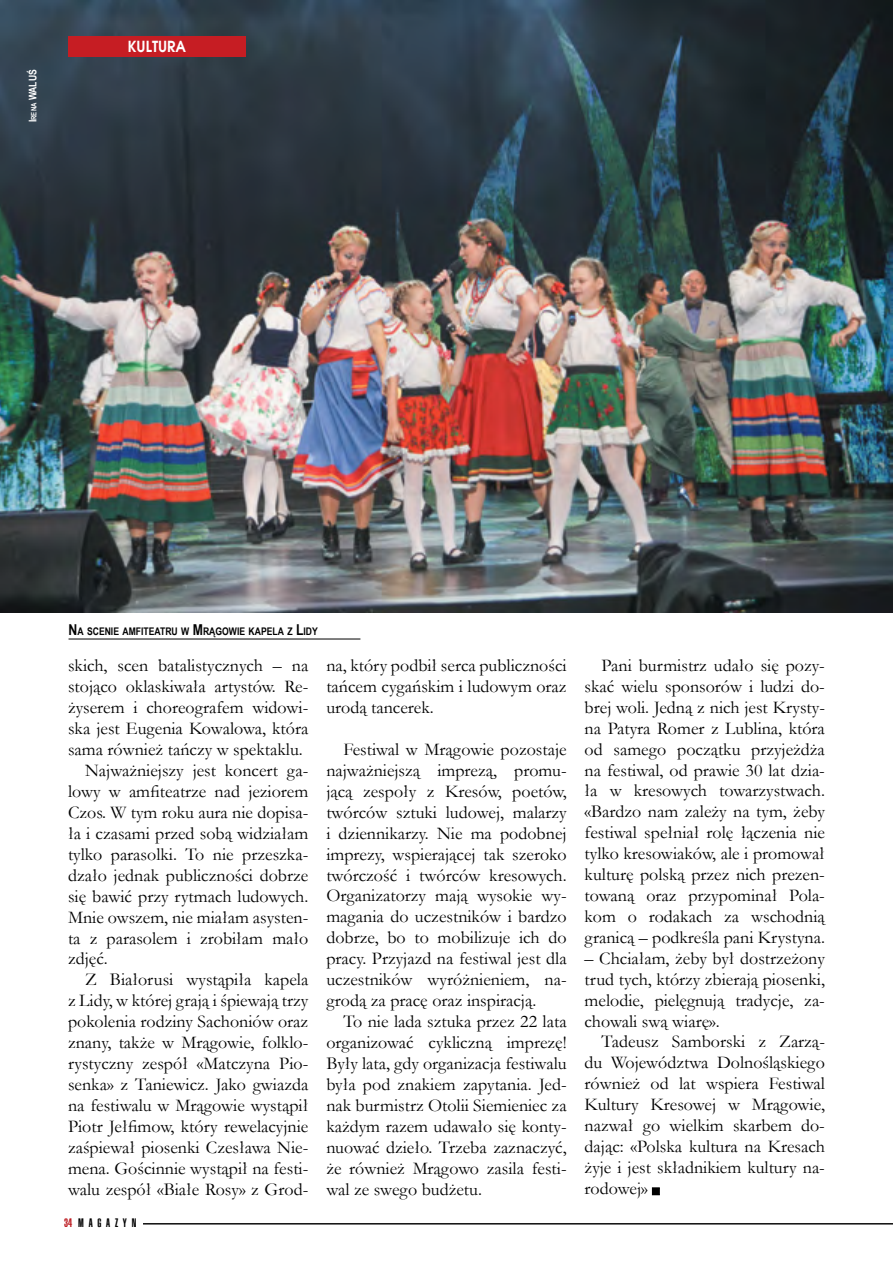
<style>
.page{position:relative;width:893px;height:1263px;background:#fff}
.page>*{position:absolute;margin:0;border:0;box-sizing:border-box;transform-origin:0 0}
.t1{font:18px/21px "Garamond";color:#000;text-align:justify}
.t2{font:700 15px "PL Avalon";color:#fff;scale:.95 1}
.t3{font:12px "Helios Ultra Compressed";letter-spacing:.4em;color:#000}
.t4{font:700 10.5px "Arial Narrow";color:#000}
.t5{font:700 10.5px "Arial Narrow";color:#fff}
.s1{font-size:7.35px}
.s2{font-size:15px}
.s3{color:#ba141a}
</style>
<div class="page">
<hr style="left:143px;top:1223px;width:750px;height:1px;background:#000">
<img style="left:0;top:0;width:893px;height:612px">
<div style="left:68px;top:36px;width:177px;height:21px;background:#c61d23"></div>
<div style="left:652px;top:1188px;width:7px;height:7px;background:#000"></div>
<div style="left:652px;top:1187px;width:7px;height:8px;border:1px solid #000"></div>
<hr style="left:69px;top:639px;width:291px;height:1px;background:#000">
<p class="t5" style="left:25px;top:122px;width:54px;rotate:-90deg">I<span class="s1">RENA</span> WALUŚ</p>
<p class="t2" style="left:128px;top:38px;width:63px">KULTURA</p>
<p class="t4" style="left:69px;top:623px;width:251px"><span class="s2">N</span>A SCENIE AMFITEATRU W <span class="s2">M</span>RĄGOWIE KAPELA Z <span class="s2">L</span>IDY</p>
<p class="t1" style="left:68px;top:655px;width:242px">skich, scen batalistycznych – na</p>
<p class="t1" style="left:68px;top:676px;width:242px">stojąco oklaskiwała artystów. Re-</p>
<p class="t1" style="left:68px;top:697px;width:242px">żyserem i choreografem widowi-</p>
<p class="t1" style="left:68px;top:717px;width:242px">ska jest Eugenia Kowalowa, która</p>
<p class="t1" style="left:68px;top:738px;width:236px">sama również tańczy w spektaklu.</p>
<p class="t1" style="left:85px;top:759px;width:225px">Najważniejszy jest koncert ga-</p>
<p class="t1" style="left:68px;top:780px;width:242px">lowy w amfiteatrze nad jeziorem</p>
<p class="t1" style="left:68px;top:801px;width:242px">Czos. W tym roku aura nie dopisa-</p>
<p class="t1" style="left:68px;top:822px;width:242px">ła i czasami przed sobą widziałam</p>
<p class="t1" style="left:68px;top:843px;width:242px">tylko parasolki. To nie przeszka-</p>
<p class="t1" style="left:68px;top:864px;width:242px">dzało jednak publiczności dobrze</p>
<p class="t1" style="left:68px;top:885px;width:242px">się bawić przy rytmach ludowych.</p>
<p class="t1" style="left:68px;top:906px;width:242px">Mnie owszem, nie miałam asysten-</p>
<p class="t1" style="left:68px;top:927px;width:242px">ta z parasolem i zrobiłam mało</p>
<p class="t1" style="left:68px;top:948px;width:41px">zdjęć.</p>
<p class="t1" style="left:85px;top:969px;width:225px">Z Białorusi wystąpiła kapela</p>
<p class="t1" style="left:68px;top:990px;width:242px">z Lidy, w której grają i śpiewają trzy</p>
<p class="t1" style="left:68px;top:1011px;width:242px">pokolenia rodziny Sachoniów oraz</p>
<p class="t1" style="left:68px;top:1031px;width:242px">znany, także w Mrągowie, folklo-</p>
<p class="t1" style="left:68px;top:1052px;width:242px">rystyczny zespół «Matczyna Pio-</p>
<p class="t1" style="left:68px;top:1073px;width:242px">senka» z Taniewicz. Jako gwiazda</p>
<p class="t1" style="left:68px;top:1094px;width:242px">na festiwalu w Mrągowie wystąpił</p>
<p class="t1" style="left:68px;top:1115px;width:242px">Piotr Jełfimow, który rewelacyjnie</p>
<p class="t1" style="left:68px;top:1136px;width:242px">zaśpiewał piosenki Czesława Nie-</p>
<p class="t1" style="left:68px;top:1157px;width:242px">mena. Gościnnie wystąpił na festi-</p>
<p class="t1" style="left:68px;top:1178px;width:242px">walu zespół «Białe Rosy» z Grod-</p>
<p class="t3" style="left:64px;top:1216px;width:74px"><span class="s3">34</span> MAGAZYN</p>
<p class="t1" style="left:326px;top:654px;width:242px">na, który podbił serca publiczności tańcem cygańskim i ludowym oraz urodą tancerek.</p>
<p class="t1" style="left:326px;top:738px;width:242px;text-indent:17px">Festiwal w Mrągowie pozostaje najważniejszą imprezą, promu&shy;jącą zespoły z Kresów, poetów, twórców sztuki ludowej, malarzy i dziennikarzy. Nie ma podobnej imprezy, wspierającej tak szeroko twórczość i twórców kresowych.<br>Organizatorzy mają wysokie wy&shy;magania do uczestników i bardzo dobrze, bo to mobilizuje ich do pracy. Przyjazd na festiwal jest dla uczestników wyróżnieniem, na&shy;grodą za pracę oraz inspiracją.</p>
<p class="t1" style="left:326px;top:1010px;width:242px;text-indent:17px">To nie lada sztuka przez 22 lata organizować cykliczną imprezę!<br>Były lata, gdy organizacja festiwalu była pod znakiem zapytania. Jed&shy;nak burmistrz Otolii Siemieniec za każdym razem udawało się konty&shy;nuować dzieło. Trzeba zaznaczyć, że również Mrągowo zasila festi&shy;wal ze swego budżetu.</p>
<p class="t1" style="left:585px;top:654px;width:242px;text-indent:17px">Pani burmistrz udało się pozy&shy;skać wielu sponsorów i ludzi do&shy;brej woli. Jedną z nich jest Krysty&shy;na Patyra Romer z Lublina, która od samego początku przyjeżdża na festiwal, od prawie 30 lat dzia&shy;ła w kresowych towarzystwach. «Bardzo nam zależy na tym, żeby festiwal spełniał rolę łączenia nie tylko kresowiaków, ale i promował kulturę polską przez nich prezen&shy;towaną oraz przypominał Pola&shy;kom o rodakach za wschodnią granicą – podkreśla pani Krystyna.</p>
<p class="t1" style="left:585px;top:947px;width:242px">– Chciałam, żeby był dostrzeżony trud tych, którzy zbierają piosenki, melodie, pielęgnują tradycje, za&shy;chowali swą wiarę».</p>
<p class="t1" style="left:585px;top:1031px;width:242px;text-indent:17px">Tadeusz Samborski z Zarzą&shy;du Województwa Dolnośląskiego również od lat wspiera Festiwal Kultury Kresowej w Mrągowie, nazwał go wielkim skarbem do&shy;dając: «Polska kultura na Kresach żyje i jest składnikiem kultury na&shy;rodowej»</p>
</div>
